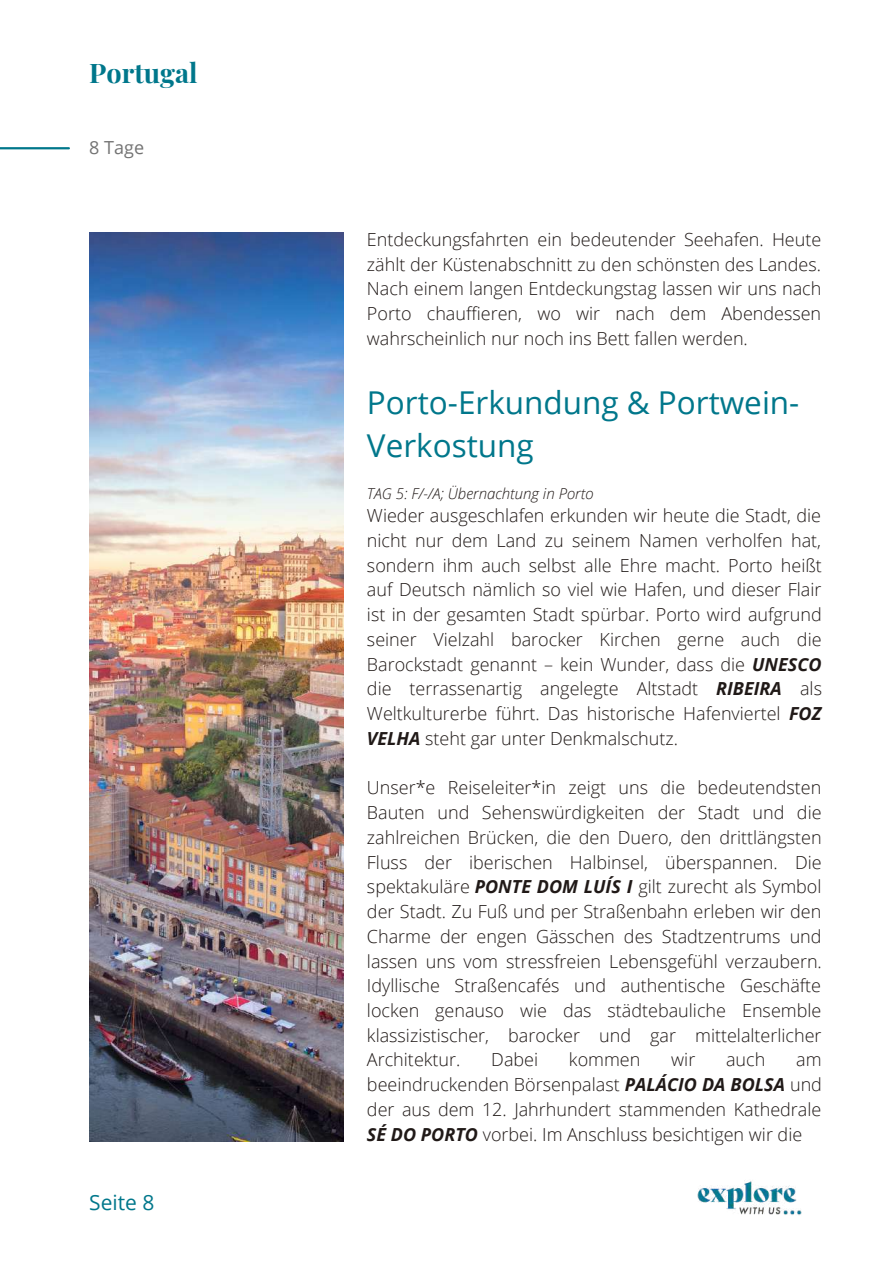
<style>
.page{position:relative;width:893px;height:1264px;background:#fff}
.page>*{position:absolute;margin:0;border:0;box-sizing:border-box;transform-origin:0 0}
.t1{font:31.5px/43.8px "Open Sans";color:#00778b}
.t2{font:700 27px "Playfair Display";color:#00778b}
.t3{font:21px "Open Sans";color:#00778b}
.t4{font:300 18px/24.8px "Open Sans";color:#201917;text-align:justify}
.t5{font:18px "Open Sans";color:#737373}
.t6{font:italic 300 15px "Open Sans";color:#201917}
.s1{font-weight:700;font-style:italic}
</style>
<div class="page">
<img style="left:89px;top:233px;width:254px;height:908px">
<img style="left:697px;top:1180px;width:105px;height:35px">
<hr style="left:0;top:147px;width:69px;height:2px;background:#00778b">
<h2 class="t2" style="left:89px;top:54px;width:110px">Portugal</h2>
<p class="t5" style="left:89px;top:135px;width:56px">8 Tage</p>
<p class="t3" style="left:89px;top:1187px;width:67px">Seite 8</p>
<p class="t4" style="left:367px;top:226px;width:456px">Entdeckungsfahrten ein bedeutender Seehafen. Heute zählt der Küstenabschnitt zu den schönsten des Landes.<br>Nach einem langen Entdeckungstag lassen wir uns nach Porto chauffieren, wo wir nach dem Abendessen wahrscheinlich nur noch ins Bett fallen werden.</p>
<h1 class="t1" style="left:367px;top:379px;width:434px">Porto-Erkundung &amp; Portwein-<br>Verkostung</h1>
<p class="t6" style="left:367px;top:482px;width:228px">TAG 5: F/-/A; Übernachtung in Porto</p>
<p class="t4" style="left:367px;top:503px;width:456px">Wieder ausgeschlafen erkunden wir heute die Stadt, die nicht nur dem Land zu seinem Namen verholfen hat, sondern ihm auch selbst alle Ehre macht. Porto heißt auf Deutsch nämlich so viel wie Hafen, und dieser Flair ist in der gesamten Stadt spürbar. Porto wird aufgrund seiner Vielzahl barocker Kirchen gerne auch die Barockstadt genannt – kein Wunder, dass die <span class="s1">UNESCO </span>die terrassenartig angelegte Altstadt <span class="s1">RIBEIRA</span> als Weltkulturerbe führt. Das historische Hafenviertel <span class="s1">FOZ VELHA</span> steht gar unter Denkmalschutz.</p>
<p class="t4" style="left:367px;top:775px;width:456px">Unser*e Reiseleiter*in zeigt uns die bedeutendsten Bauten und Sehenswürdigkeiten der Stadt und die zahlreichen Brücken, die den Duero, den drittlängsten Fluss der iberischen Halbinsel, überspannen. Die spektakuläre <span class="s1">PONTE DOM LUÍS I</span> gilt zurecht als Symbol der Stadt. Zu Fuß und per Straßenbahn erleben wir den Charme der engen Gässchen des Stadtzentrums und lassen uns vom stressfreien Lebensgefühl verzaubern.<br>Idyllische Straßencafés und authentische Geschäfte locken genauso wie das städtebauliche Ensemble klassizistischer, barocker und gar mittelalterlicher Architektur.</p>
<p class="t4" style="left:491px;top:1047px;width:48px">Dabei</p>
<p class="t4" style="left:569px;top:1047px;width:73px">kommen</p>
<p class="t4" style="left:671px;top:1047px;width:26px">wir</p>
<p class="t4" style="left:726px;top:1047px;width:41px">auch</p>
<p class="t4" style="left:367px;top:1047px;width:456px;text-indent:429px">am beeindruckenden Börsenpalast <span class="s1">PALÁCIO DA BOLSA</span> und der aus dem 12. Jahrhundert stammenden Kathedrale <span class="s1">SÉ DO PORTO</span> vorbei. Im Anschluss besichtigen wir die</p>
</div>
